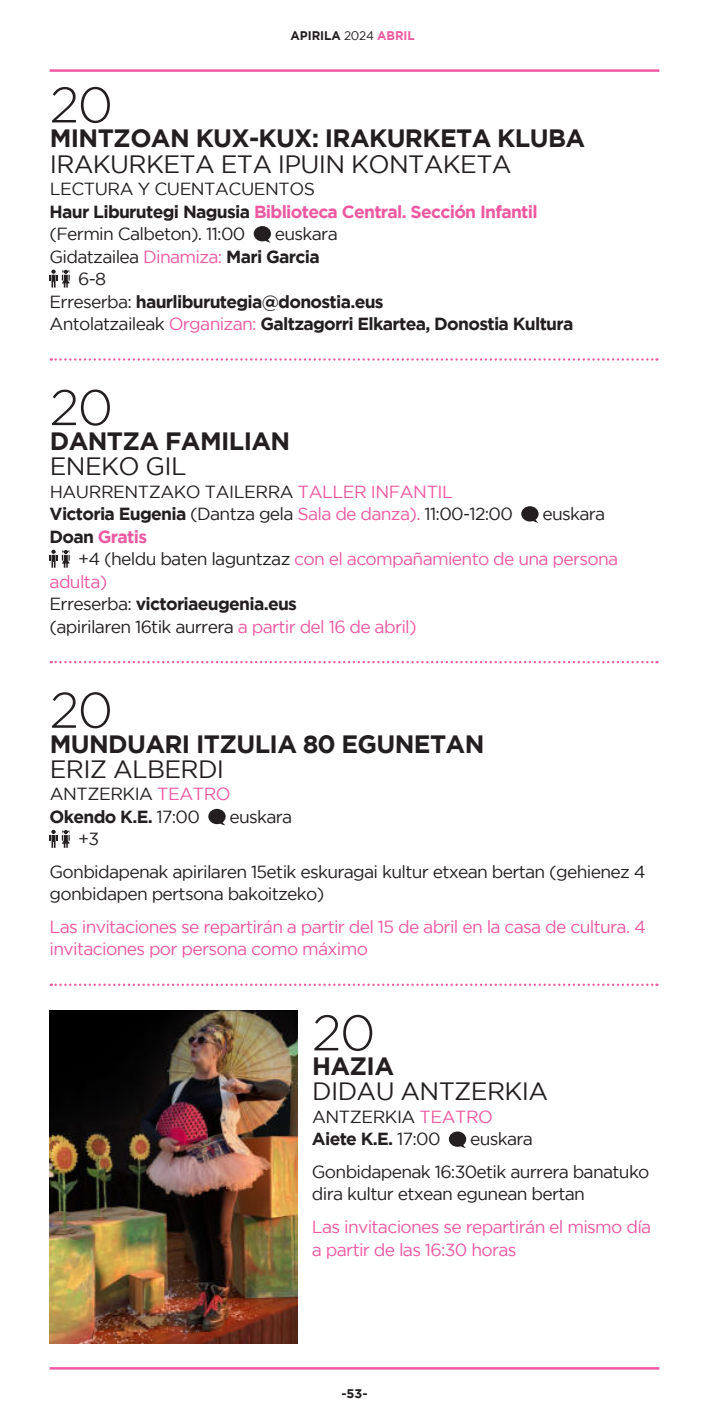
<style>
.page{position:relative;width:709px;height:1418px;background:#fff}
.page>*{position:absolute;margin:0;border:0;box-sizing:border-box;transform-origin:0 0}
.t1{font:300 50px "Gotham";letter-spacing:-.03em;color:#231f20}
.t2{font:700 25px "Gotham";letter-spacing:-.025em;color:#231f20}
.t3{font:25px "Gotham";letter-spacing:-.025em;color:#231f20}
.t4{font:17.5px/22.5px "Gotham";letter-spacing:-.04em;color:#231f20}
.t5{font:17.5px/22.5px "Gotham";letter-spacing:-.04em;color:#ef59a1}
.t6{font:700 17.5px "Gotham";letter-spacing:-.04em;color:#231f20}
.t7{font:700 17.5px "Gotham";letter-spacing:-.04em;color:#ef59a1}
.t8{font:700 12.5px "Gotham";letter-spacing:-.005em;color:#231f20;scale:.95 1}
.t9{font:700 12.5px "Gotham";letter-spacing:-.005em;color:#231f20}
.s1{font-weight:400}
.s2{color:#ef59a1}
.s3{font-weight:700}
.s4{font-weight:700;color:#ef59a1}
.s5{font-weight:400;color:#ef59a1}
.s6{color:#231f20}
</style>
<div class="page">
<hr style="left:50px;top:69px;width:609px;height:3px;background:#ef59a1">
<hr style="left:50px;top:1366px;width:609px;height:3px;background:#ef59a1">
<svg style="left:254px;top:226px;width:17px;height:16px"></svg>
<svg style="left:50px;top:269px;width:20px;height:18px"></svg>
<svg style="left:51px;top:358px;width:606px;height:2px"></svg>
<svg style="left:521px;top:506px;width:17px;height:16px"></svg>
<svg style="left:50px;top:549px;width:20px;height:18px"></svg>
<svg style="left:51px;top:661px;width:606px;height:2px"></svg>
<svg style="left:208px;top:808px;width:18px;height:17px"></svg>
<svg style="left:50px;top:829px;width:20px;height:18px"></svg>
<svg style="left:51px;top:983px;width:606px;height:2px"></svg>
<svg style="left:449px;top:1131px;width:17px;height:16px"></svg>
<img style="left:50px;top:1010px;width:248px;height:333px">
<p class="t8" style="left:291px;top:28px;width:132px">APIRILA <span class="s1">2024</span> <span class="s2">ABRIL</span></p>
<h1 class="t1" style="left:50px;top:78px;width:65px">20</h1>
<h2 class="t2" style="left:50px;top:124px;width:537px">MINTZOAN KUX-KUX: IRAKURKETA KLUBA</h2>
<h2 class="t3" style="left:50px;top:150px;width:463px">IRAKURKETA ETA IPUIN KONTAKETA</h2>
<p class="t4" style="left:50px;top:177px;width:489px">LECTURA Y CUENTACUENTOS<br><span class="s3">Haur Liburutegi Nagusia</span> <span class="s4">Biblioteca Central. Sección Infantil </span>(Fermin Calbeton). 11:00</p>
<p class="t4" style="left:275px;top:222px;width:64px">euskara</p>
<p class="t4" style="left:50px;top:245px;width:272px">Gidatzailea <span class="s2">Dinamiza:</span> <span class="s3">Mari Garcia</span></p>
<p class="t4" style="left:78px;top:267px;width:30px">6-8</p>
<p class="t6" style="left:50px;top:291px;width:335px"><span class="s1">Erreserba:</span> haurliburutegia@donostia.eus</p>
<p class="t6" style="left:50px;top:314px;width:525px"><span class="s1">Antolatzaileak</span> <span class="s5">Organizan:</span> Galtzagorri Elkartea, Donostia Kultura</p>
<h1 class="t1" style="left:50px;top:380px;width:65px">20</h1>
<h2 class="t2" style="left:50px;top:427px;width:242px">DANTZA FAMILIAN</h2>
<h2 class="t3" style="left:50px;top:452px;width:138px">ENEKO GIL</h2>
<p class="t4" style="left:50px;top:480px;width:465px">HAURRENTZAKO TAILERRA <span class="s2">TALLER INFANTIL<br></span><span class="s3">Victoria Eugenia</span> (Dantza gela <span class="s2">Sala de danza).</span> 11:00-12:00</p>
<p class="t4" style="left:542px;top:502px;width:64px">euskara</p>
<p class="t7" style="left:50px;top:526px;width:99px"><span class="s6">Doan</span> Gratis</p>
<p class="t5" style="left:78px;top:547px;width:541px"><span class="s6">+4 (heldu baten laguntzaz</span> con el acompañamiento de una persona</p>
<p class="t5" style="left:50px;top:570px;width:59px">adulta)</p>
<p class="t6" style="left:50px;top:594px;width:249px"><span class="s1">Erreserba:</span> victoriaeugenia.eus</p>
<p class="t4" style="left:50px;top:615px;width:369px">(apirilaren 16tik aurrera <span class="s2">a partir del 16 de abril)</span></p>
<h1 class="t1" style="left:50px;top:683px;width:65px">20</h1>
<h2 class="t2" style="left:50px;top:729px;width:436px">MUNDUARI ITZULIA 80 EGUNETAN</h2>
<h2 class="t3" style="left:50px;top:755px;width:176px">ERIZ ALBERDI</h2>
<p class="t4" style="left:50px;top:782px;width:183px">ANTZERKIA <span class="s2">TEATRO<br></span><span class="s3">Okendo K.E.</span> 17:00</p>
<p class="t4" style="left:229px;top:805px;width:64px">euskara</p>
<p class="t4" style="left:50px;top:822px;width:597px;line-height:32.5px;text-indent:28px">+3<br>Gonbidapenak apirilaren 15etik eskuragai kultur etxean bertan (gehienez 4</p>
<p class="t4" style="left:50px;top:882px;width:276px">gonbidapen pertsona bakoitzeko)</p>
<p class="t5" style="left:50px;top:915px;width:597px">Las invitaciones se repartirán a partir del 15 de abril en la casa de cultura. 4 invitaciones por persona como máximo</p>
<h1 class="t1" style="left:312px;top:1005px;width:65px">20</h1>
<h2 class="t2" style="left:312px;top:1052px;width:83px">HAZIA</h2>
<h2 class="t3" style="left:312px;top:1077px;width:237px">DIDAU ANTZERKIA</h2>
<p class="t4" style="left:312px;top:1105px;width:183px">ANTZERKIA <span class="s2">TEATRO<br></span><span class="s3">Aiete K.E.</span> 17:00</p>
<p class="t4" style="left:312px;top:1122px;width:339px;line-height:32.5px;text-indent:158px">euskara<br>Gonbidapenak 16:30etik aurrera banatuko</p>
<p class="t4" style="left:312px;top:1182px;width:274px">dira kultur etxean egunean bertan</p>
<p class="t5" style="left:312px;top:1215px;width:341px">Las invitaciones se repartirán el mismo día a partir de las 16:30 horas</p>
<p class="t9" style="left:341px;top:1385px;width:28px">-53-</p>
</div>
